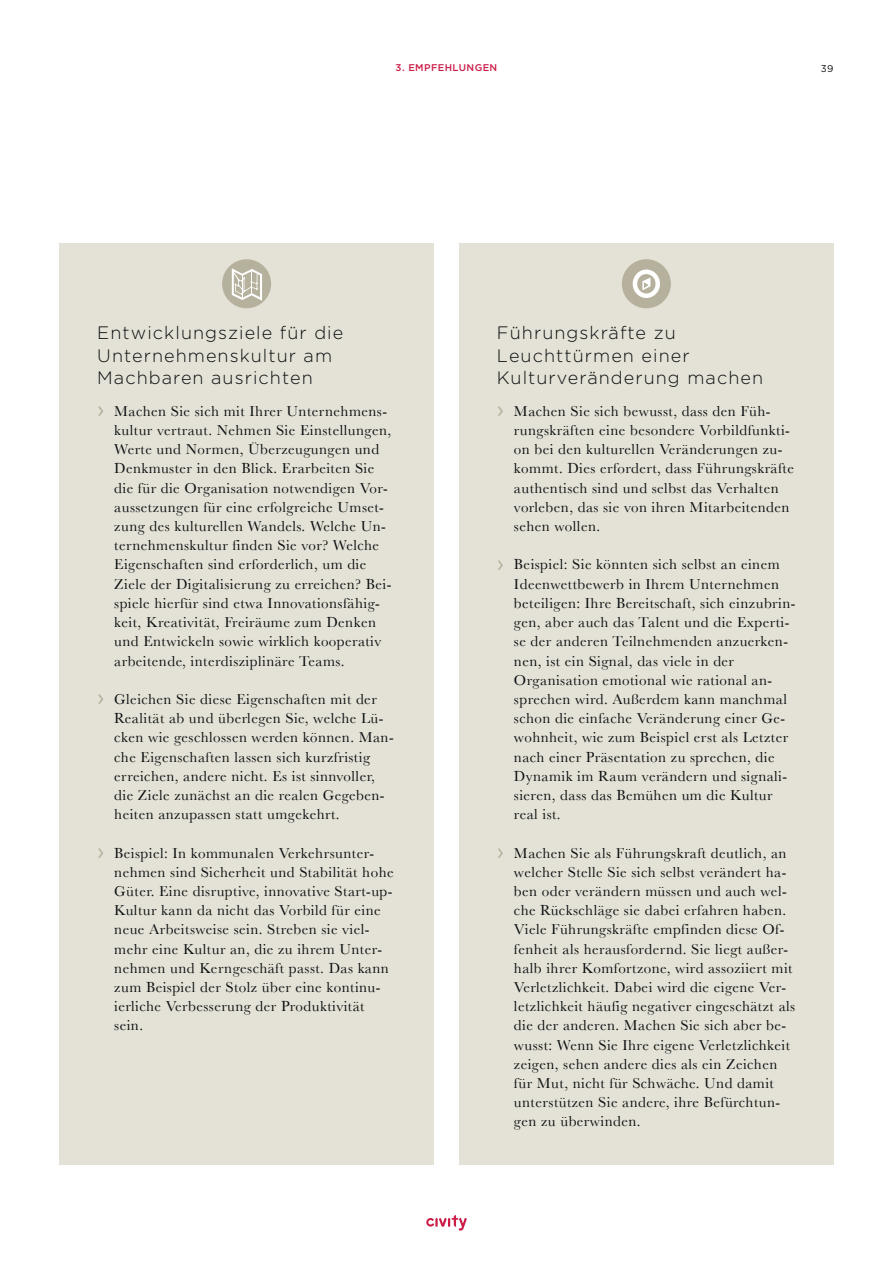
<style>
.page{position:relative;width:893px;height:1263px;background:#fff}
.page>*{position:absolute;margin:0;border:0;box-sizing:border-box;transform-origin:0 0}
.Subheadline{font:300 18px/22.5px "Gotham";letter-spacing:.06em;color:#0b0e10}
.t1{font:15px/19.2px "Baskerville";letter-spacing:.03em;color:#0b0e10}
.t2{font:500 9.75px "Gotham";color:#cc1c48}
.t3{font:9.75px "Gotham";color:#0b0e10}
.s1{font-family:"Gotham Rounded";font-size:22.5px;color:#b6b19d}
</style>
<div class="page">
<svg style="left:426px;top:1215px;width:41px;height:16px"></svg>
<div style="left:60px;top:243px;width:374px;height:922px;background:#e4e2d6"></div>
<div style="left:459px;top:243px;width:374px;height:922px;background:#e4e2d6"></div>
<div style="left:222px;top:259px;width:49px;height:49px;background:#b6b19d;border-radius:50%"></div>
<div style="left:622px;top:259px;width:49px;height:49px;background:#b6b19d;border-radius:50%"></div>
<svg style="left:232px;top:268px;width:30px;height:33px"></svg>
<div style="left:633px;top:270px;width:27px;height:28px;border:4px solid #fff;border-radius:50%"></div>
<svg style="left:642px;top:278px;width:8px;height:12px"></svg>
<p class="t2" style="left:396px;top:62px;width:28px">3. EMPFEHLUNGEN</p>
<p class="t3" style="left:821px;top:62px;width:14px">39</p>
<p class="Subheadline" style="left:97px;top:321px;width:248px">Entwicklungsziele für die<br>Unternehmenskultur am<br>Machbaren ausrichten</p>
<p class="t1" style="left:114px;top:401px;width:279px;text-indent:-17px"><span class="s1">›</span> Machen Sie sich mit Ihrer Unternehmens&shy;kultur vertraut. Nehmen Sie Einstellungen, Werte und Normen, Überzeugungen und Denkmuster in den Blick. Erarbeiten Sie die für die Organisation notwendigen Vor&shy;aussetzungen für eine erfolgreiche Umset&shy;zung des kulturellen Wandels. Welche Un&shy;ternehmenskultur finden Sie vor? Welche Eigenschaften sind erforderlich, um die Ziele der Digitalisierung zu erreichen? Bei&shy;spiele hierfür sind etwa Innovationsfähig&shy;keit, Kreativität, Freiräume zum Denken und Entwickeln sowie wirklich kooperativ arbeitende, interdisziplinäre Teams.</p>
<p class="t1" style="left:114px;top:689px;width:281px;text-indent:-17px"><span class="s1">›</span> Gleichen Sie diese Eigenschaften mit der Realität ab und überlegen Sie, welche Lü&shy;cken wie geschlossen werden können. Man&shy;che Eigenschaften lassen sich kurzfristig erreichen, andere nicht. Es ist sinnvoller, die Ziele zunächst an die realen Gegeben&shy;heiten anzupassen statt umgekehrt.</p>
<p class="t1" style="left:114px;top:842px;width:281px;text-indent:-17px"><span class="s1">›</span> Beispiel: In kommunalen Verkehrsunter&shy;nehmen sind Sicherheit und Stabilität hohe Güter. Eine disruptive, innovative Start-up-Kultur kann da nicht das Vorbild für eine neue Arbeitsweise sein. Streben sie viel&shy;mehr eine Kultur an, die zu ihrem Unter&shy;nehmen und Kerngeschäft passt. Das kann zum Beispiel der Stolz über eine kontinu&shy;ierliche Verbesserung der Produktivität sein.</p>
<p class="Subheadline" style="left:497px;top:321px;width:268px">Führungskräfte zu<br>Leuchttürmen einer<br>Kulturveränderung machen</p>
<p class="t1" style="left:514px;top:401px;width:282px;text-indent:-17px"><span class="s1">›</span> Machen Sie sich bewusst, dass den Füh&shy;rungskräften eine besondere Vorbildfunkti&shy;on bei den kulturellen Veränderungen zu&shy;kommt. Dies erfordert, dass Führungskräfte authentisch sind und selbst das Verhalten vorleben, das sie von ihren Mitarbeitenden sehen wollen.</p>
<p class="t1" style="left:514px;top:554px;width:283px;text-indent:-17px"><span class="s1">›</span> Beispiel: Sie könnten sich selbst an einem Ideenwettbewerb in Ihrem Unternehmen beteiligen: Ihre Bereitschaft, sich einzubrin&shy;gen, aber auch das Talent und die Experti&shy;se der anderen Teilnehmenden anzuerken&shy;nen, ist ein Signal, das viele in der Organisation emotional wie rational an&shy;sprechen wird. Außerdem kann manchmal schon die einfache Veränderung einer Ge&shy;wohnheit, wie zum Beispiel erst als Letzter nach einer Präsentation zu sprechen, die Dynamik im Raum verändern und signali&shy;sieren, dass das Bemühen um die Kultur real ist.</p>
<p class="t1" style="left:514px;top:842px;width:283px;text-indent:-17px"><span class="s1">›</span> Machen Sie als Führungskraft deutlich, an welcher Stelle Sie sich selbst verändert ha&shy;ben oder verändern müssen und auch wel&shy;che Rückschläge sie dabei erfahren haben.<br>Viele Führungskräfte empfinden diese Of&shy;fenheit als herausfordernd. Sie liegt außer&shy;halb ihrer Komfortzone, wird assoziiert mit Verletzlichkeit. Dabei wird die eigene Ver&shy;letzlichkeit häufig negativer eingeschätzt als die der anderen. Machen Sie sich aber be&shy;wusst: Wenn Sie Ihre eigene Verletzlichkeit zeigen, sehen andere dies als ein Zeichen für Mut, nicht für Schwäche. Und damit unterstützen Sie andere, ihre Befürchtun&shy;gen zu überwinden.</p>
</div>
